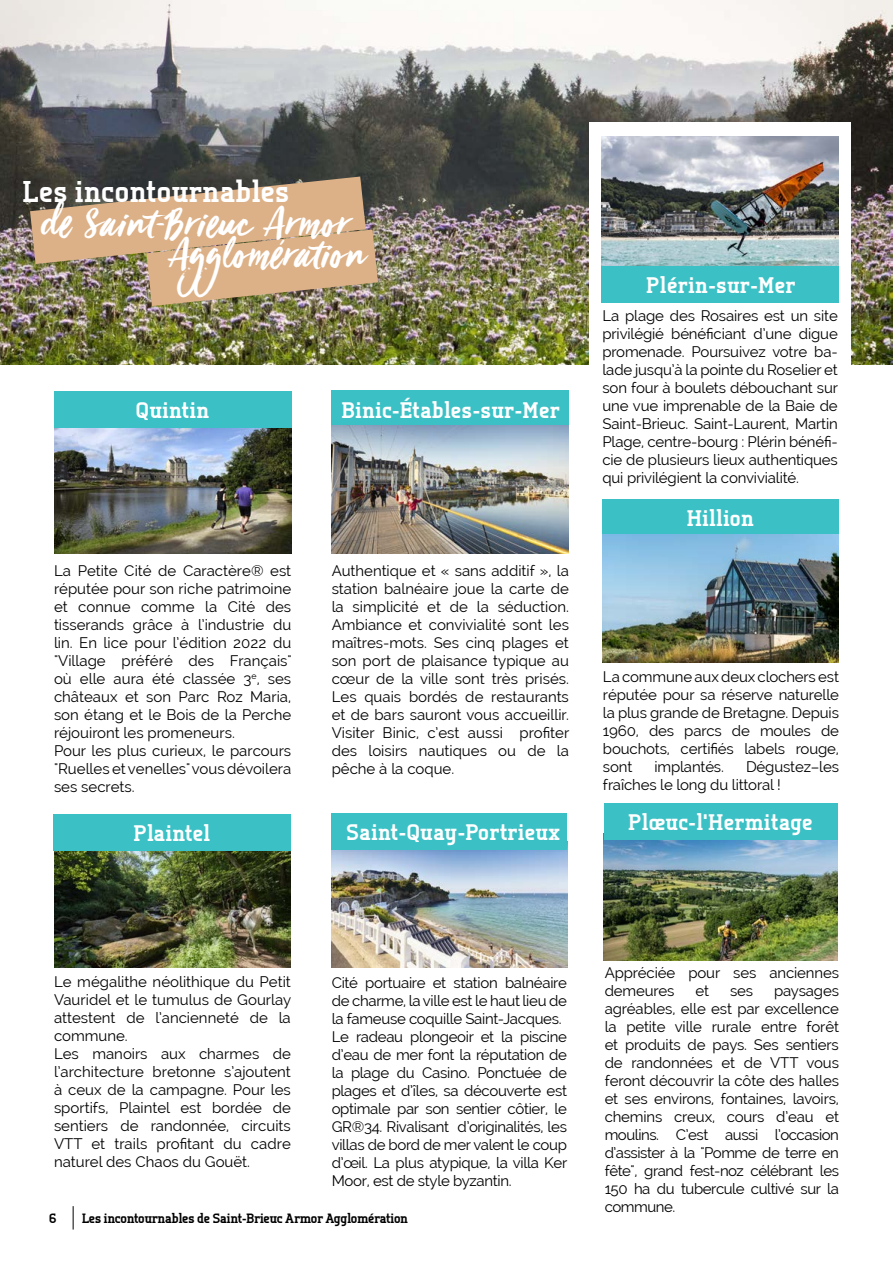
<style>
.page{position:relative;width:893px;height:1263px;background:#fff}
.page>*{position:absolute;margin:0;border:0;box-sizing:border-box;transform-origin:0 0}
.t1{font:45px "Viva Beautiful";letter-spacing:.03em;color:#fff}
.t2{font:800 30px "Tertre";letter-spacing:.03em;color:#fff}
.t3{font:800 22.5px "Tertre";letter-spacing:.03em;color:#fff}
.t4{font:15px/18px "Raleway";letter-spacing:-.005em;color:#000}
.t5{font:800 13.5px "Tertre";color:#000}
</style>
<div class="page">
<svg style="left:73px;top:1206px;width:1px;height:23px"></svg>
<img style="left:604px;top:839px;width:233px;height:121px">
<img style="left:0;top:0;width:893px;height:364px">
<img style="left:54px;top:427px;width:237px;height:126px">
<div style="left:331px;top:391px;width:238px;height:36px;background:#3bc1c5"></div>
<img style="left:332px;top:426px;width:237px;height:127px">
<img style="left:54px;top:850px;width:237px;height:117px">
<div style="left:53px;top:814px;width:238px;height:36px;background:#3bc1c5"></div>
<img style="left:332px;top:849px;width:235px;height:118px">
<div style="left:332px;top:813px;width:235px;height:36px;background:#3bc1c5"></div>
<div style="left:604px;top:803px;width:233px;height:36px;background:#3bc1c5"></div>
<div style="left:54px;top:391px;width:238px;height:36px;background:#3bc1c5"></div>
<img style="left:30px;top:177px;width:348px;height:129px">
<div style="left:589px;top:123px;width:261px;height:247px;background:#fff"></div>
<img style="left:602px;top:136px;width:237px;height:131px">
<div style="left:602px;top:267px;width:237px;height:36px;background:#3bc1c5"></div>
<div style="left:602px;top:499px;width:237px;height:36px;background:#3bc1c5"></div>
<img style="left:602px;top:535px;width:237px;height:127px">
<h2 class="t2" style="left:23px;top:172px;width:268px">Les incontournables</h2>
<h1 class="t1" style="left:42px;top:194px;width:308px">de Saint-Brieuc Armor</h1>
<h1 class="t1" style="left:170px;top:224px;width:198px">Agglomération</h1>
<h3 class="t3" style="left:136px;top:395px;width:75px">Quintin</h3>
<h3 class="t3" style="left:342px;top:396px;width:220px">Binic-Étables-sur-Mer</h3>
<p class="t4" style="left:54px;top:562px;width:239px">La Petite Cité de Caractère® est réputée pour son riche patrimoine et connue comme la Cité des tisserands grâce à l’industrie du lin. En lice pour l’édition 2022 du "Village préféré des Français" où elle aura été classée 3<sup>e</sup>, ses châteaux et son Parc Roz Maria, son étang et le Bois de la Perche réjouiront les promeneurs.<br>Pour les plus curieux, le parcours "Ruelles et venelles" vous dévoilera ses secrets.</p>
<h3 class="t3" style="left:134px;top:819px;width:78px">Plaintel</h3>
<p class="t4" style="left:332px;top:562px;width:239px;text-align:justify">Authentique et « sans additif », la station balnéaire joue la carte de la simplicité et de la séduction.<br>Ambiance et convivialité sont les maîtres-mots. Ses cinq plages et son port de plaisance typique au cœur de la ville sont très prisés.<br>Les quais bordés de restaurants et de bars sauront vous accueillir.<br>Visiter Binic, c’est aussi profiter des loisirs nautiques ou de la pêche à la coque.</p>
<h3 class="t3" style="left:347px;top:818px;width:215px">Saint-Quay-Portrieux</h3>
<h3 class="t3" style="left:647px;top:271px;width:150px">Plérin-sur-Mer</h3>
<p class="t4" style="left:602px;top:306px;width:237px;text-align:justify">La plage des Rosaires est un site privilégié bénéficiant d’une digue promenade. Poursuivez votre ba&shy;lade jusqu’à la pointe du Roselier et son four à boulets débouchant sur une vue imprenable de la Baie de Saint-Brieuc. Saint-Laurent, Martin Plage, centre-bourg : Plérin bénéfi&shy;cie de plusieurs lieux authentiques qui privilégient la convivialité.</p>
<h3 class="t3" style="left:687px;top:504px;width:68px">Hillion</h3>
<p class="t4" style="left:603px;top:668px;width:238px;text-align:justify">La commune aux deux clochers est réputée pour sa réserve naturelle la plus grande de Bretagne. Depuis 1960, des parcs de moules de bouchots, certifiés labels rouge, sont</p>
<p class="t4" style="left:603px;top:758px;width:237px;text-indent:143px">Dégustez–les fraîches le long du littoral !</p>
<p class="t4" style="left:654px;top:758px;width:71px">implantés.</p>
<h3 class="t3" style="left:629px;top:808px;width:185px">Plœuc-l'Hermitage</h3>
<p class="t4" style="left:54px;top:973px;width:239px">Le mégalithe néolithique du Petit<br>Vauridel et le tumulus de Gourlay attestent de l’ancienneté de la commune.<br>Les manoirs aux charmes de l’architecture bretonne s’ajoutent à ceux de la campagne. Pour les sportifs, Plaintel est bordée de sentiers de randonnée, circuits<br>VTT et trails profitant du cadre naturel des Chaos du Gouët.</p>
<p class="t4" style="left:332px;top:974px;width:237px">Cité portuaire et station balnéaire de charme, la ville est le haut lieu de la fameuse coquille Saint-Jacques.<br>Le radeau plongeoir et la piscine d’eau de mer font la réputation de la plage du Casino. Ponctuée de plages et d’îles, sa découverte est optimale par son sentier côtier, le GR®34. Rivalisant d’originalités, les villas de bord de mer valent le coup d’œil. La plus atypique, la villa Ker Moor, est de style byzantin.</p>
<p class="t5" style="left:49px;top:1210px;width:9px">6</p>
<p class="t5" style="left:82px;top:1210px;width:327px">Les incontournables de Saint-Brieuc Armor Agglomération</p>
<p class="t4" style="left:605px;top:964px;width:236px">Appréciée pour ses anciennes demeures</p>
<p class="t4" style="left:695px;top:982px;width:15px">et</p>
<p class="t4" style="left:730px;top:982px;width:25px">ses</p>
<p class="t4" style="left:605px;top:982px;width:236px;text-align:justify;text-indent:169px">paysages agréables, elle est par excellence la petite ville rurale entre forêt et produits de pays. Ses sentiers de randonnées et de VTT vous feront découvrir la côte des halles et ses environs, fontaines, lavoirs, chemins creux, cours d’eau et moulins. C’est aussi l’occasion d’assister à la "Pomme de terre en fête", grand fest-noz célébrant les 150 ha du tubercule cultivé sur la commune.</p>
</div>
